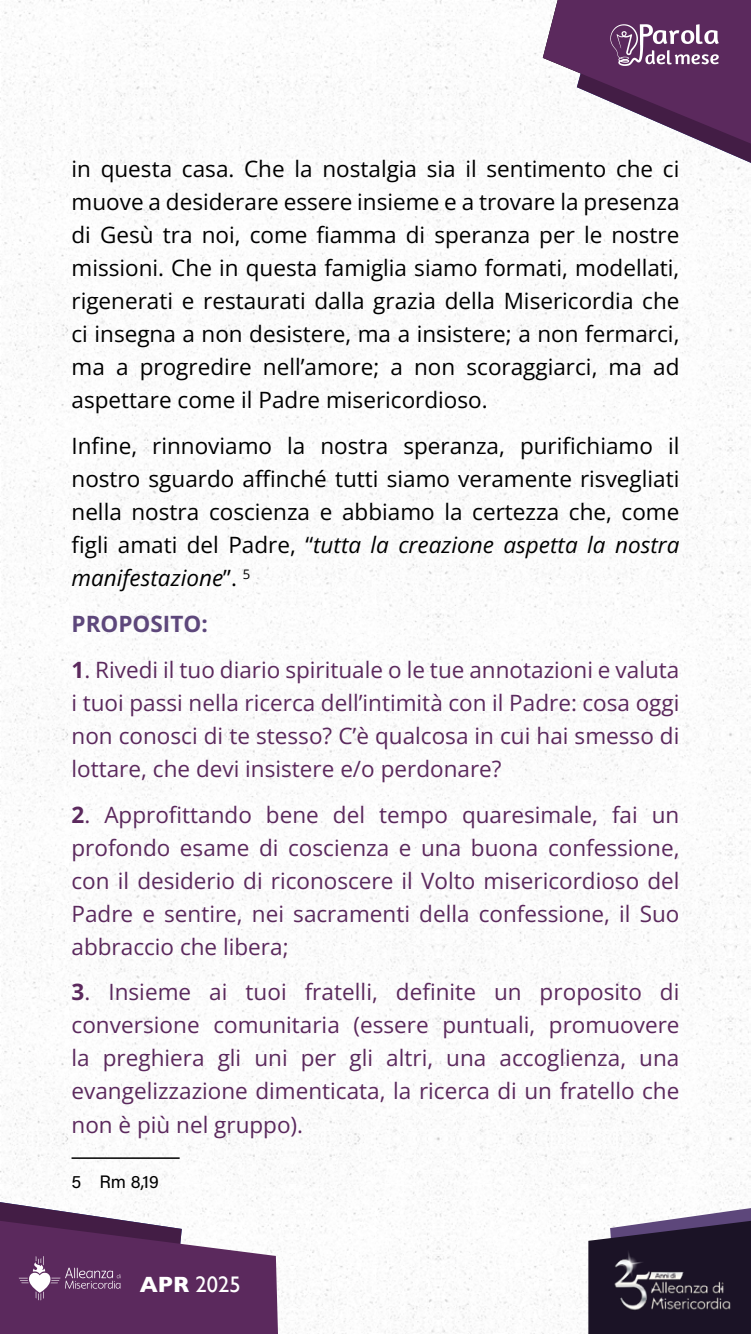
<style>
.page{position:relative;width:751px;height:1334px;background:#fff}
.page>*{position:absolute;margin:0;border:0;box-sizing:border-box;transform-origin:0 0}
.t1{font:22.5px/33px "Open Sans";color:#5b295d;text-align:justify}
.t2{font:22.5px/33px "Open Sans";color:#000;text-align:justify}
.t3{font:700 22.5px "Open Sans";color:#5d477b}
.t4{font:22.5px "Gill Sans";color:#fff}
.t5{font:18px "Acumin Pro";color:#000}
.s1{font-style:italic}
.s2{font-weight:700}
</style>
<div class="page">
<img style="left:0;top:0;width:750px;height:1333px">
<svg style="left:588px;top:1208px;width:162px;height:125px"></svg>
<svg style="left:0;top:1202px;width:278px;height:131px"></svg>
<img style="left:609px;top:1250px;width:124px;height:62px">
<svg style="left:542px;top:0;width:208px;height:163px"></svg>
<hr style="left:71px;top:1157px;width:108px;height:1px;background:#000">
<p class="t2" style="left:71px;top:152px;width:609px">in questa casa. Che la nostalgia sia il sentimento che ci muove a desiderare essere insieme e a trovare la presenza di Gesù tra noi, come fiamma di speranza per le nostre missioni. Che in questa famiglia siamo formati, modellati, rigenerati e restaurati dalla grazia della Misericordia che ci insegna a non desistere, ma a insistere; a non fermarci, ma a progredire nell’amore; a non scoraggiarci, ma ad aspettare come il Padre misericordioso.</p>
<p class="t2" style="left:71px;top:429px;width:609px">Infine, rinnoviamo la nostra speranza, purifichiamo il nostro sguardo affinché tutti siamo veramente risvegliati nella nostra coscienza e abbiamo la certezza che, come figli amati del Padre, “<span class="s1">tutta la creazione aspetta la nostra manifestazione</span>”. <sup>5</sup></p>
<p class="t3" style="left:71px;top:608px;width:138px">PROPOSITO:</p>
<p class="t1" style="left:71px;top:652px;width:609px"><span class="s2">1</span>. Rivedi il tuo diario spirituale o le tue annotazioni e valuta i tuoi passi nella ricerca dell’intimità con il Padre: cosa oggi non conosci di te stesso? C’è qualcosa in cui hai smesso di lottare, che devi insistere e/o perdonare?</p>
<p class="t1" style="left:71px;top:797px;width:609px"><span class="s2">2</span>. Approfittando bene del tempo quaresimale, fai un profondo esame di coscienza e una buona confessione, con il desiderio di riconoscere il Volto misericordioso del Padre e sentire, nei sacramenti della confessione, il Suo abbraccio che libera;</p>
<p class="t1" style="left:71px;top:975px;width:609px"><span class="s2">3</span>. Insieme ai tuoi fratelli, definite un proposito di conversione comunitaria (essere puntuali, promuovere la preghiera gli uni per gli altri, una accoglienza, una evangelizzazione dimenticata, la ricerca di un fratello che non è più nel gruppo).</p>
<p class="t5" style="left:71px;top:1169px;width:89px">5 Rm 8,19</p>
<p class="t4" style="left:140px;top:1271px;width:102px"><span class="s2">APR</span> 2025</p>
</div>
